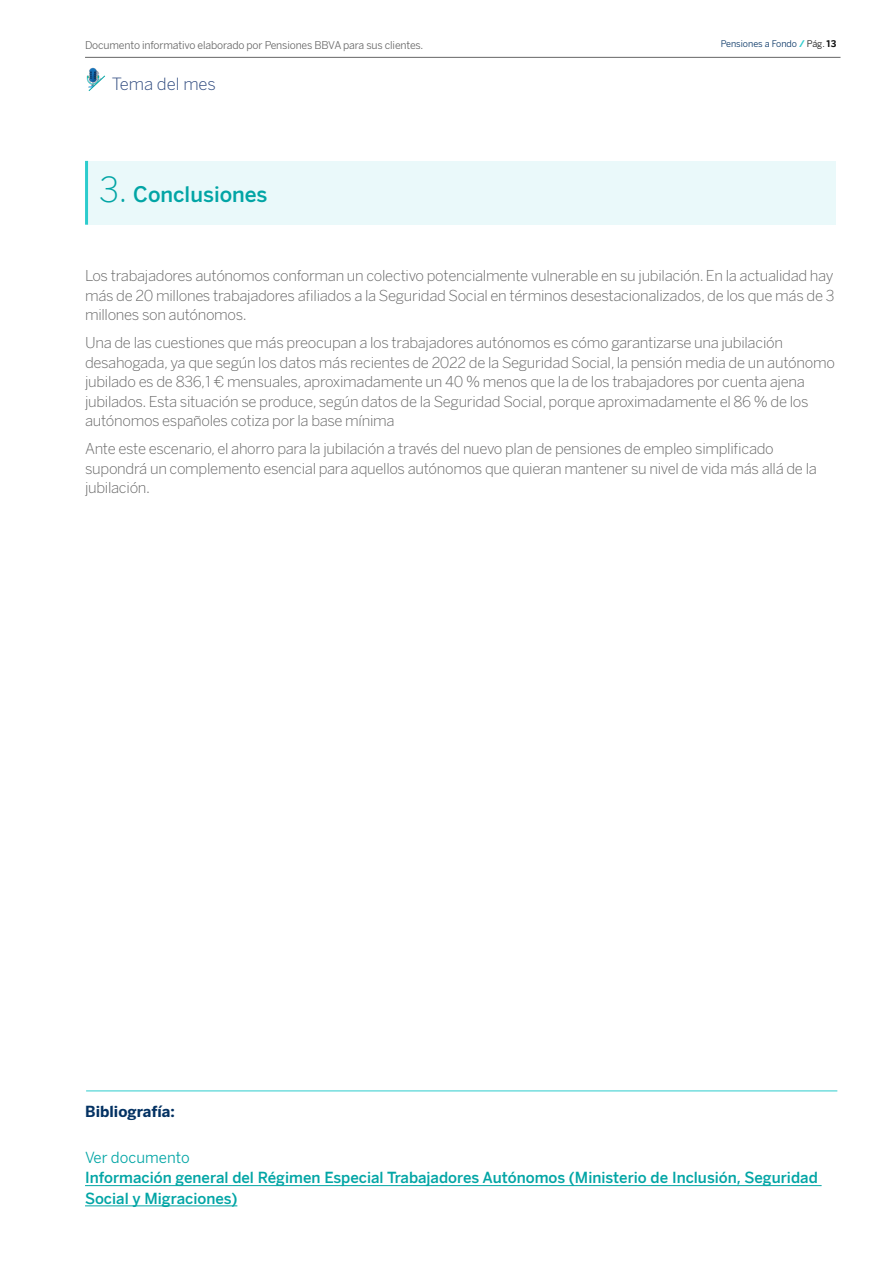
<style>
.page{position:relative;width:893px;height:1263px;background:#fff}
.page>*{position:absolute;margin:0;border:0;box-sizing:border-box;transform-origin:0 0}
.t1{font:300 21px "BBVA Benton Sans";color:#02a5a5}
.t2{font:300 16.8px "BBVA Benton Sans";color:#2a467c}
.t3{font:300 15px/19.5px "BBVA Benton Sans";letter-spacing:-.02em;color:#666}
.t4{font:300 15px/20.2px "BBVA Benton Sans";color:#02a5a5}
.t5{font:700 15px "BBVA Benton Sans";color:#043263}
.t6{font:15px "BBVA Benton Sans";color:#02a5a5}
.t7{font:10.5px "BBVA Benton Sans";letter-spacing:-.015em;color:#666}
.t8{font:9px "BBVA Benton Sans";color:#043263}
.s1{font-weight:700;color:#2dcccd}
.s2{color:#121212}
.s3{font-weight:700;color:#121212}
.s4{font-size:34.5px}
</style>
<div class="page">
<hr style="left:85px;top:57px;width:755px;height:1px;background:#666">
<div style="left:87px;top:161px;width:749px;height:64px;background:#eaf9fa"></div>
<hr style="left:85px;top:161px;width:3px;height:64px;background:#2dcccd">
<img style="left:86px;top:67px;width:13px;height:15px">
<svg style="left:88px;top:75px;width:17px;height:16px"></svg>
<hr style="left:86px;top:1091px;width:751px;height:1px;background:#2dcccd">
<hr style="left:85px;top:1185px;width:737px;height:1px;background:#02a5a5">
<hr style="left:85px;top:1205px;width:152px;height:1px;background:#02a5a5">
<p class="t7" style="left:85px;top:39px;width:340px">Documento informativo elaborado por Pensiones BBVA para sus clientes.</p>
<p class="t8" style="left:721px;top:39px;width:117px">Pensiones a Fondo <span class="s1">/</span> <span class="s2">Pág.</span> <span class="s3">13</span></p>
<p class="t2" style="left:112px;top:74px;width:106px">Tema del mes</p>
<p class="t1" style="left:99px;top:182px;width:170px"><span class="s4">3.</span> Conclusiones</p>
<p class="t3" style="left:85px;top:266px;width:751px;text-align:justify">Los trabajadores autónomos conforman un colectivo potencialmente vulnerable en su jubilación. En la actualidad hay más de 20 millones trabajadores afiliados a la Seguridad Social en términos desestacionalizados, de los que más de 3 millones son autónomos.</p>
<p class="t3" style="left:85px;top:333px;width:751px">Una de las cuestiones que más preocupan a los trabajadores autónomos es cómo garantizarse una jubilación desahogada, ya que según los datos más recientes de 2022 de la Seguridad Social, la pensión media de un autónomo jubilado es de 836,1 € mensuales, aproximadamente un 40 % menos que la de los trabajadores por cuenta ajena jubilados. Esta situación se produce, según datos de la Seguridad Social, porque aproximadamente el 86 % de los autónomos españoles cotiza por la base mínima</p>
<p class="t3" style="left:85px;top:439px;width:733px">Ante este escenario, el ahorro para la jubilación a través del nuevo plan de pensiones de empleo simplificado supondrá un complemento esencial para aquellos autónomos que quieran mantener su nivel de vida más allá de la jubilación.</p>
<p class="t5" style="left:85px;top:1102px;width:91px">Bibliografía:</p>
<p class="t6" style="left:85px;top:1149px;width:106px">Ver documento</p>
<p class="t4" style="left:85px;top:1168px;width:734px">Información general del Régimen Especial Trabajadores Autónomos (Ministerio de Inclusión, Seguridad<br>Social y Migraciones)</p>
</div>
